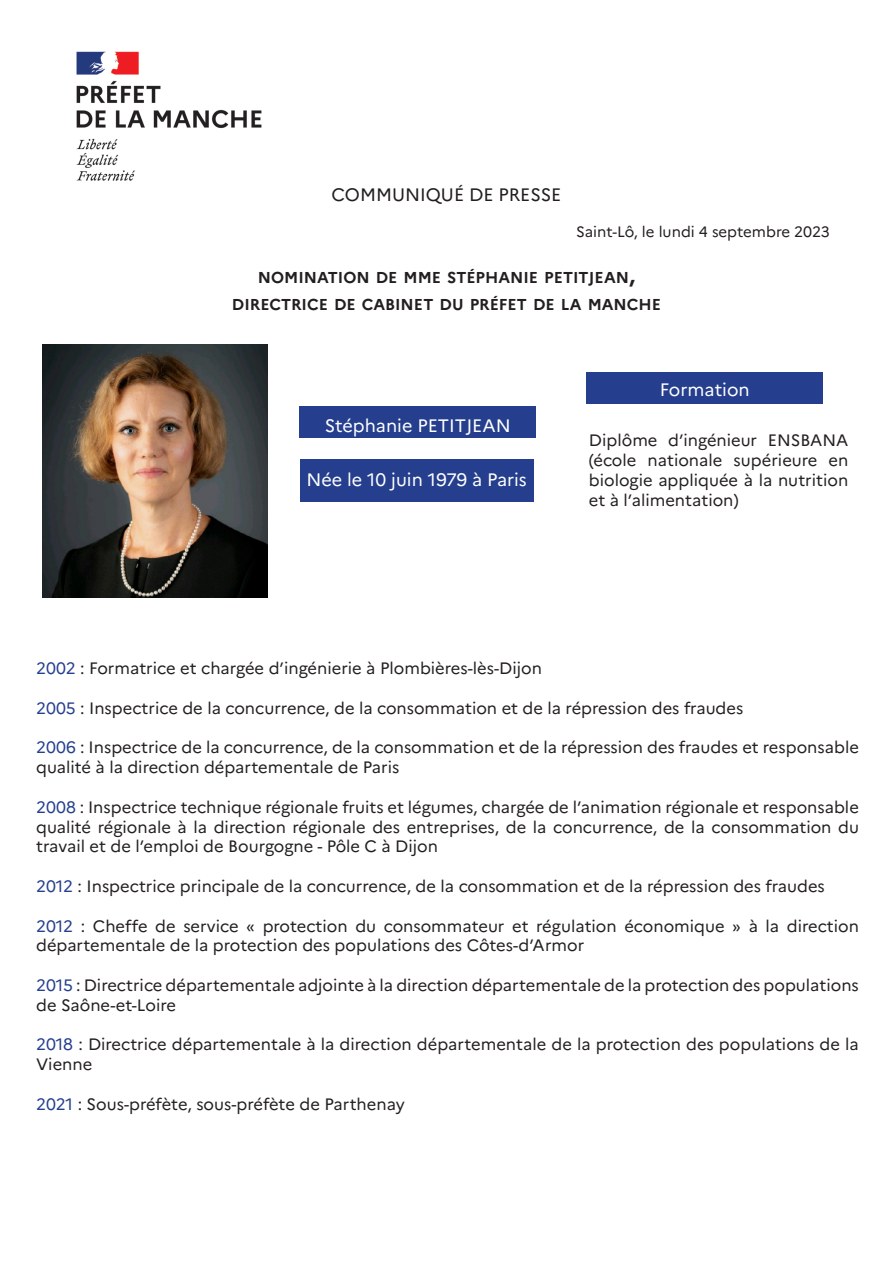
<style>
.page{position:relative;width:893px;height:1263px;background:#fff}
.page>*{position:absolute;margin:0;border:0;box-sizing:border-box;transform-origin:0 0}
.t1{font:18px "Marianne";color:#fff}
.t2{font:18px "Marianne";color:#231f20}
.t3{font:16.5px/19.8px "Marianne";color:#231f20}
.t4{font:700 15.75px "Marianne";color:#231f20}
.t5{font:15px "Marianne";color:#231f20}
.s1{font-size:22.5px}
.s2{color:#253f8e}
</style>
<div class="page">
<div style="left:300px;top:459px;width:234px;height:43px;background:#253f8e"></div>
<div style="left:300px;top:406px;width:236px;height:32px;background:#253f8e"></div>
<img style="left:76px;top:51px;width:186px;height:130px">
<div style="left:587px;top:372px;width:236px;height:32px;background:#253f8e"></div>
<img style="left:43px;top:344px;width:225px;height:254px">
<p class="t2" style="left:332px;top:183px;width:231px">COMMUNIQUÉ DE PRESSE</p>
<p class="t5" style="left:576px;top:222px;width:255px">Saint-Lô, le lundi 4 septembre 2023</p>
<p class="t4" style="left:258px;top:267px;width:379px">NOMINATION DE MME STÉPHANIE PETITJEAN<span class="s1">,</span></p>
<p class="t4" style="left:232px;top:294px;width:431px">DIRECTRICE DE CABINET DU PRÉFET DE LA MANCHE</p>
<p class="t1" style="left:325px;top:415px;width:188px">Stéphanie PETITJEAN</p>
<p class="t1" style="left:306px;top:469px;width:222px">Née le 10 juin 1979 à Paris</p>
<p class="t1" style="left:660px;top:379px;width:91px">Formation</p>
<p class="t3" style="left:589px;top:430px;width:261px;text-align:justify">Diplôme d’ingénieur ENSBANA (école nationale supérieure en biologie appliquée à la nutrition et à l’alimentation)</p>
<p class="t3" style="left:36px;top:658px;width:507px"><span class="s2">2002</span> : Formatrice et chargée d’ingénierie à Plombières-lès-Dijon</p>
<p class="t3" style="left:36px;top:698px;width:709px"><span class="s2">2005</span> : Inspectrice de la concurrence, de la consommation et de la répression des fraudes</p>
<p class="t3" style="left:36px;top:737px;width:824px"><span class="s2">2006</span> : Inspectrice de la concurrence, de la consommation et de la répression des fraudes et responsable qualité à la direction départementale de Paris</p>
<p class="t3" style="left:36px;top:797px;width:824px;text-align:justify"><span class="s2">2008</span> : Inspectrice technique régionale fruits et légumes, chargée de l’animation régionale et responsable qualité régionale à la direction régionale des entreprises, de la concurrence, de la consommation du travail et de l’emploi de Bourgogne - Pôle C à Dijon</p>
<p class="t3" style="left:36px;top:876px;width:790px"><span class="s2">2012</span> : Inspectrice principale de la concurrence, de la consommation et de la répression des fraudes</p>
<p class="t3" style="left:36px;top:916px;width:824px"><span class="s2">2012</span> : Cheffe de service « protection du consommateur et régulation économique » à la direction départementale de la protection des populations des Côtes-d’Armor</p>
<p class="t3" style="left:36px;top:975px;width:824px"><span class="s2">2015</span> : Directrice départementale adjointe à la direction départementale de la protection des populations de Saône-et-Loire</p>
<p class="t3" style="left:36px;top:1034px;width:824px"><span class="s2">2018</span> : Directrice départementale à la direction départementale de la protection des populations de la<br>Vienne</p>
<p class="t3" style="left:36px;top:1094px;width:370px"><span class="s2">2021</span> : Sous-préfète, sous-préfète de Parthenay</p>
</div>
